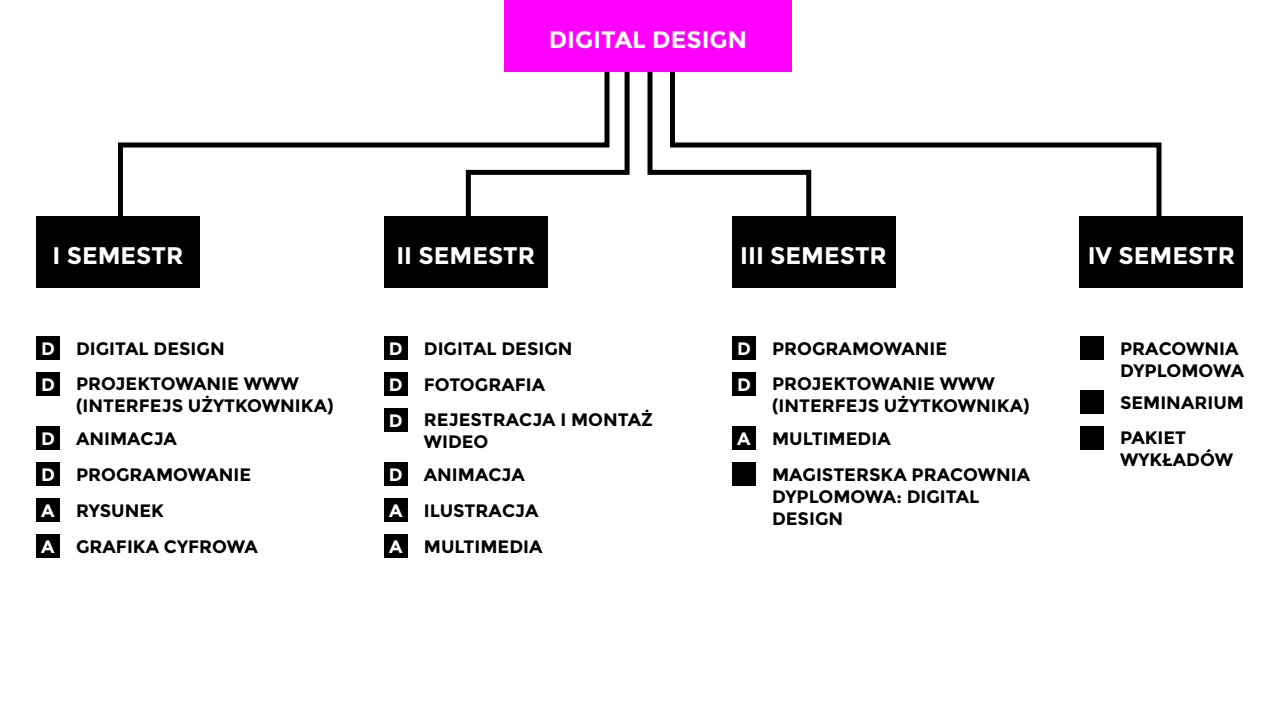
<style>
.page{position:relative;width:1280px;height:720px;background:#fff}
.page>*{position:absolute;margin:0;border:0;box-sizing:border-box;transform-origin:0 0}
.t1{font:700 24px "Montserrat";color:#fff}
.t2{font:700 18px/21.6px "Montserrat";color:#000}
.t3{font:700 18px "Montserrat";color:#fff}
.s1{font-family:"Roboto";font-weight:900}
</style>
<div class="page">
<div style="left:36px;top:216px;width:164px;height:72px;background:#000"></div>
<div style="left:1080px;top:216px;width:164px;height:72px;background:#000"></div>
<div style="left:504px;top:0;width:288px;height:72px;background:#f0f"></div>
<svg style="left:814px;top:142px;width:348px;height:79px"></svg>
<svg style="left:118px;top:142px;width:345px;height:74px"></svg>
<svg style="left:463px;top:72px;width:167px;height:144px"></svg>
<svg style="left:647px;top:72px;width:167px;height:144px"></svg>
<div style="left:384px;top:216px;width:164px;height:72px;background:#000"></div>
<div style="left:732px;top:216px;width:164px;height:72px;background:#000"></div>
<div style="left:36px;top:336px;width:24px;height:24px;background:#000"></div>
<div style="left:384px;top:336px;width:24px;height:24px;background:#000"></div>
<div style="left:732px;top:336px;width:24px;height:24px;background:#000"></div>
<div style="left:1080px;top:336px;width:24px;height:24px;background:#000"></div>
<div style="left:1080px;top:390px;width:24px;height:24px;background:#000"></div>
<div style="left:1080px;top:426px;width:24px;height:24px;background:#000"></div>
<div style="left:36px;top:372px;width:24px;height:24px;background:#000"></div>
<div style="left:384px;top:408px;width:24px;height:24px;background:#000"></div>
<div style="left:732px;top:372px;width:24px;height:24px;background:#000"></div>
<div style="left:732px;top:462px;width:24px;height:24px;background:#000"></div>
<div style="left:36px;top:426px;width:24px;height:24px;background:#000"></div>
<div style="left:384px;top:372px;width:24px;height:24px;background:#000"></div>
<div style="left:36px;top:498px;width:24px;height:24px;background:#000"></div>
<div style="left:384px;top:498px;width:24px;height:24px;background:#000"></div>
<div style="left:36px;top:462px;width:24px;height:24px;background:#000"></div>
<div style="left:384px;top:462px;width:24px;height:24px;background:#000"></div>
<div style="left:36px;top:534px;width:24px;height:24px;background:#000"></div>
<div style="left:384px;top:534px;width:24px;height:24px;background:#000"></div>
<div style="left:732px;top:426px;width:24px;height:24px;background:#000"></div>
<h1 class="t1" style="left:549px;top:25px;width:200px">DIGITAL DESIGN</h1>
<h1 class="t1" style="left:52px;top:241px;width:133px">I SEMESTR</h1>
<h1 class="t1" style="left:1088px;top:241px;width:149px">IV SEMESTR</h1>
<h1 class="t1" style="left:396px;top:241px;width:140px">II SEMESTR</h1>
<h1 class="t1" style="left:740px;top:241px;width:148px">III SEMESTR</h1>
<p class="t2" style="left:76px;top:338px;width:150px">DIGITAL DESIGN</p>
<p class="t2" style="left:424px;top:338px;width:150px">DIGITAL DESIGN</p>
<p class="t2" style="left:772px;top:338px;width:177px">PROGRAMOWANIE</p>
<p class="t2" style="left:1120px;top:338px;width:126px">PRACOWNIA<br>DYPLOMOWA</p>
<p class="t2" style="left:1120px;top:385px;width:126px;line-height:35.4px">SEMINARIUM<br>PAKIET</p>
<p class="t2" style="left:1120px;top:449px;width:115px">WYKŁADÓW</p>
<p class="t3" style="left:41px;top:338px;width:13px">D</p>
<p class="t3" style="left:389px;top:338px;width:13px">D</p>
<p class="t3" style="left:737px;top:338px;width:13px">D</p>
<p class="t3" style="left:41px;top:374px;width:13px">D</p>
<p class="t3" style="left:389px;top:410px;width:13px">D</p>
<p class="t2" style="left:76px;top:373px;width:259px">PROJEKTOWANIE WWW (INTERFEJS U<span class="s1">ż</span>YTKOWNIKA)</p>
<p class="t2" style="left:772px;top:373px;width:259px">PROJEKTOWANIE WWW (INTERFEJS U<span class="s1">ż</span>YTKOWNIKA)</p>
<p class="t2" style="left:424px;top:374px;width:123px">FOTOGRAFIA</p>
<p class="t3" style="left:389px;top:374px;width:13px">D</p>
<p class="t3" style="left:737px;top:374px;width:13px">D</p>
<p class="t2" style="left:424px;top:409px;width:230px">REJESTRACJA I MONTA<span class="s1">ż<br></span>WIDEO</p>
<p class="t2" style="left:76px;top:428px;width:103px">ANIMACJA</p>
<p class="t3" style="left:41px;top:428px;width:13px">D</p>
<p class="t3" style="left:737px;top:428px;width:15px">A</p>
<p class="t2" style="left:772px;top:428px;width:120px">MULTIMEDIA</p>
<p class="t2" style="left:76px;top:464px;width:177px">PROGRAMOWANIE</p>
<p class="t2" style="left:424px;top:464px;width:103px">ANIMACJA</p>
<p class="t3" style="left:41px;top:464px;width:13px">D</p>
<p class="t3" style="left:389px;top:464px;width:13px">D</p>
<p class="t2" style="left:772px;top:464px;width:260px">MAGISTERSKA PRACOWNIA<br>DYPLOMOWA: DIGITAL<br>DESIGN</p>
<p class="t2" style="left:76px;top:500px;width:89px">RYSUNEK</p>
<p class="t2" style="left:424px;top:500px;width:116px">I LUSTRACJA</p>
<p class="t3" style="left:41px;top:500px;width:15px">A</p>
<p class="t3" style="left:389px;top:500px;width:15px">A</p>
<p class="t2" style="left:76px;top:536px;width:183px">GRAFIKA CYFROWA</p>
<p class="t2" style="left:424px;top:536px;width:120px">MULTIMEDIA</p>
<p class="t3" style="left:41px;top:536px;width:15px">A</p>
<p class="t3" style="left:389px;top:536px;width:15px">A</p>
</div>
